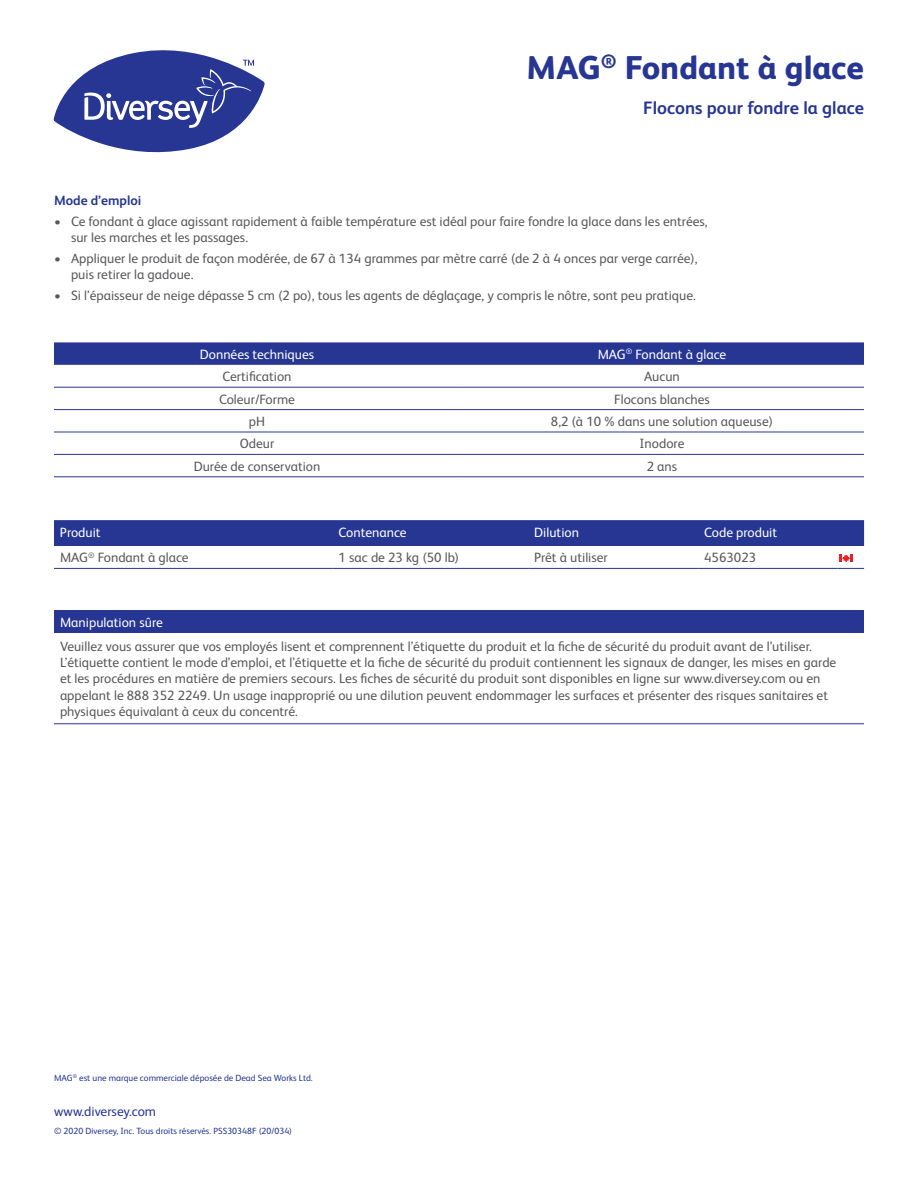
<style>
.page{position:relative;width:918px;height:1188px;background:#fff}
.page>*{position:absolute;margin:0;border:0;box-sizing:border-box;transform-origin:0 0}
.Fancy_Name_page_2{font:800 33px "FS Albert Pro";color:#263692}
.Product_Descriptor_p{font:700 18px "FS Albert Pro";color:#263692}
.Body_text{font:13.5px/16.2px "FS Albert Pro";color:#57585a}
._2_Table_Subhead_Blu{font:13.5px "FS Albert Pro";color:#fff}
.t1{font:13.5px "FS Albert Pro";color:#263692}
.Section_headings{font:700 13.5px "FS Albert Pro";color:#263692}
.t2{font:9px "FS Albert Pro";color:#263692}
</style>
<div class="page">
<div style="left:54px;top:520px;width:810px;height:26px;background:#263692"></div>
<hr style="left:54px;top:568px;width:279px;height:1px;background:#263692">
<hr style="left:333px;top:568px;width:195px;height:1px;background:#263692">
<hr style="left:528px;top:568px;width:170px;height:1px;background:#263692">
<hr style="left:698px;top:568px;width:140px;height:1px;background:#263692">
<svg style="left:838px;top:568px;width:26px;height:1px"></svg>
<div style="left:54px;top:610px;width:810px;height:23px;background:#263692"></div>
<hr style="left:54px;top:723px;width:810px;height:1px;background:#263692">
<svg style="left:839px;top:554px;width:14px;height:8px"></svg>
<svg style="left:54px;top:342px;width:810px;height:23px;background:#2b3b94"></svg>
<hr style="left:54px;top:387px;width:406px;height:1px;background:#263692">
<hr style="left:460px;top:387px;width:404px;height:1px;background:#263692">
<hr style="left:54px;top:409px;width:406px;height:1px;background:#263692">
<hr style="left:460px;top:409px;width:404px;height:1px;background:#263692">
<hr style="left:54px;top:432px;width:406px;height:1px;background:#263692">
<hr style="left:460px;top:432px;width:404px;height:1px;background:#263692">
<hr style="left:54px;top:454px;width:406px;height:1px;background:#263692">
<hr style="left:460px;top:454px;width:404px;height:1px;background:#263692">
<hr style="left:54px;top:476px;width:406px;height:1px;background:#263692">
<hr style="left:460px;top:476px;width:404px;height:1px;background:#263692">
<svg style="left:53px;top:50px;width:212px;height:103px"></svg>
<p class="Fancy_Name_page_2" style="left:527px;top:42px;width:339px">MAG<sup>®</sup> Fondant à glace</p>
<p class="Product_Descriptor_p" style="left:643px;top:96px;width:222px">Flocons pour fondre la glace</p>
<p class="Section_headings" style="left:54px;top:191px;width:89px">Mode d’emploi</p>
<p class="Body_text" style="left:71px;top:212px;width:638px;text-indent:-17px">• Ce fondant à glace agissant rapidement à faible température est idéal pour faire fondre la glace dans les entrées, sur les marches et les passages.</p>
<p class="Body_text" style="left:71px;top:249px;width:628px;text-indent:-17px">• Appliquer le produit de façon modérée, de 67 à 134 grammes par mètre carré (de 2 à 4 onces par verge carrée), puis retirer la gadoue.</p>
<p class="Body_text" style="left:54px;top:287px;width:643px">• Si l’épaisseur de neige dépasse 5 cm (2 po), tous les agents de déglaçage, y compris le nôtre, sont peu pratique.</p>
<p class="_2_Table_Subhead_Blu" style="left:200px;top:345px;width:116px">Données techniques</p>
<p class="_2_Table_Subhead_Blu" style="left:598px;top:345px;width:130px">MAG<sup>®</sup> Fondant à glace</p>
<p class="Body_text" style="left:223px;top:367px;width:71px">Certification</p>
<p class="Body_text" style="left:644px;top:367px;width:37px">Aucun</p>
<p class="Body_text" style="left:219px;top:390px;width:77px">Coleur/Forme</p>
<p class="Body_text" style="left:614px;top:390px;width:98px">Flocons blanches</p>
<p class="Body_text" style="left:249px;top:412px;width:18px">pH</p>
<p class="Body_text" style="left:551px;top:412px;width:224px">8,2 (à 10 % dans une solution aqueuse)</p>
<p class="Body_text" style="left:240px;top:435px;width:36px">Odeur</p>
<p class="Body_text" style="left:640px;top:435px;width:46px">Inodore</p>
<p class="Body_text" style="left:194px;top:457px;width:128px">Durée de conservation</p>
<p class="Body_text" style="left:647px;top:457px;width:32px">2 ans</p>
<p class="_2_Table_Subhead_Blu" style="left:60px;top:522px;width:42px">Produit</p>
<p class="_2_Table_Subhead_Blu" style="left:339px;top:522px;width:69px">Contenance</p>
<p class="_2_Table_Subhead_Blu" style="left:534px;top:522px;width:46px">Dilution</p>
<p class="_2_Table_Subhead_Blu" style="left:704px;top:522px;width:74px">Code produit</p>
<p class="Body_text" style="left:60px;top:549px;width:130px">MAG<sup>®</sup> Fondant à glace</p>
<p class="Body_text" style="left:339px;top:549px;width:122px">1 sac de 23 kg (50 lb)</p>
<p class="Body_text" style="left:534px;top:549px;width:75px">Prêt à utiliser</p>
<p class="Body_text" style="left:704px;top:549px;width:53px">4563023</p>
<p class="_2_Table_Subhead_Blu" style="left:60px;top:613px;width:104px">Manipulation sûre</p>
<p class="Body_text" style="left:60px;top:637px;width:778px">Veuillez vous assurer que vos employés lisent et comprennent l’étiquette du produit et la fiche de sécurité du produit avant de l’utiliser.<br>L’étiquette contient le mode d’emploi, et l’étiquette et la fiche de sécurité du produit contiennent les signaux de danger, les mises en garde et les procédures en matière de premiers secours. Les fiches de sécurité du produit sont disponibles en ligne sur www.diversey.com ou en appelant le 888 352 2249. Un usage inapproprié ou une dilution peuvent endommager les surfaces et présenter des risques sanitaires et physiques équivalant à ceux du concentré.</p>
<p class="t2" style="left:54px;top:1072px;width:260px">MAG<sup>®</sup> est une marque commerciale déposée de Dead Sea Works Ltd.</p>
<p class="t1" style="left:54px;top:1102px;width:104px">www.diversey.com</p>
<p class="t2" style="left:54px;top:1125px;width:240px">© 2020 Diversey, Inc. Tous droits réservés. PSS30348F (20/034)</p>
</div>
